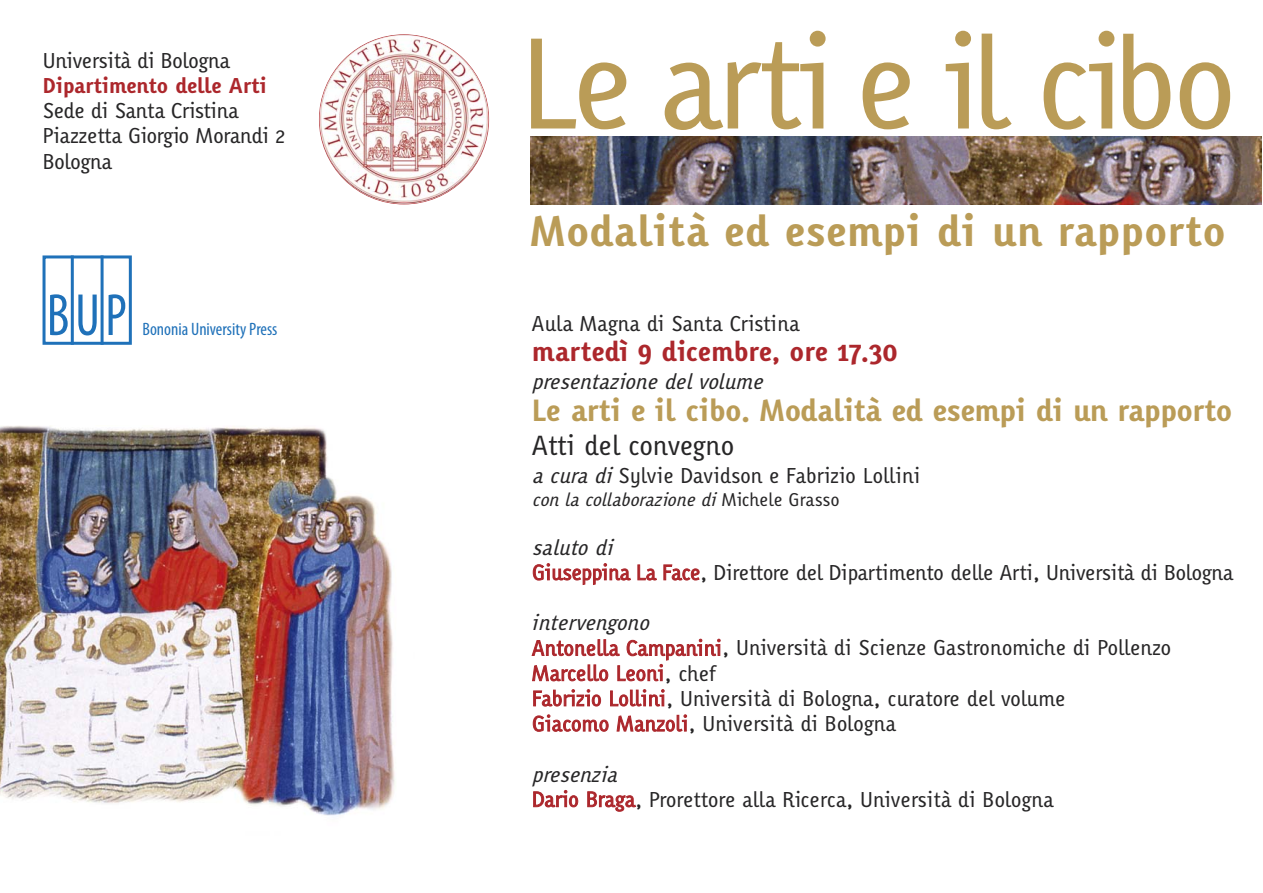
<style>
.page{position:relative;width:1263px;height:893px;background:#fff}
.page>*{position:absolute;margin:0;border:0;box-sizing:border-box;transform-origin:0 0}
.t1{font:126px "Karbid";letter-spacing:-.06em;color:#ba9c57}
.t2{font:condensed 60px "Myriad Pro";color:#1f71b9;scale:.9 1}
.t3{font:700 42px "Karbid";color:#ba9c57}
.t4{font:700 30px "Karbid";letter-spacing:-.025em;color:#ba9c57}
.t5{font:700 27px "Karbid";letter-spacing:-.03em;color:#ac272c}
.t6{font:27px "Karbid";letter-spacing:-.015em;color:#272627}
.t7{font:21px/25.2px "Karbid";letter-spacing:-.025em;color:#272627}
.t8{font:italic 21px "Karbid";color:#272627}
.t9{font:700 21px "Karbid";letter-spacing:-.025em;color:#ac272c}
.t10{font:italic 18px "Karbid";color:#272627}
.t11{font:condensed 18px "Myriad Pro";color:#1f71b9}
.s1{font-style:italic}
.s2{font-style:normal}
.s3{color:#ac272c}
</style>
<div class="page">
<img style="left:0;top:425px;width:395px;height:391px">
<img style="left:530px;top:136px;width:732px;height:68px">
<img style="left:320px;top:35px;width:168px;height:169px">
<div style="left:43px;top:255px;width:89px;height:90px;border:3px solid #1f71b9"></div>
<hr style="left:71px;top:255px;width:3px;height:90px;background:#1f71b9">
<hr style="left:101px;top:255px;width:3px;height:90px;background:#1f71b9">
<p class="t7" style="left:43px;top:47px;width:189px">Università di Bologna</p>
<p class="t9" style="left:43px;top:72px;width:226px">Dipartimento delle Arti</p>
<p class="t7" style="left:43px;top:97px;width:245px">Sede di Santa Cristina<br>Piazzetta Giorgio Morandi 2<br>Bologna</p>
<h2 class="t2" style="left:47px;top:290px;width:90px">BUP</h2>
<p class="t11" style="left:142px;top:321px;width:137px">Bononia University Press</p>
<h1 class="t1" style="left:519px;top:4px;width:722px">Le arti e il cibo</h1>
<h3 class="t3" style="left:529px;top:204px;width:698px">Modalità ed esempi di un rapporto</h3>
<p class="t7" style="left:531px;top:311px;width:269px">Aula Magna di Santa Cristina</p>
<p class="t5" style="left:531px;top:334px;width:368px">martedì 9 dicembre, ore 17.30</p>
<p class="t8" style="left:531px;top:368px;width:239px">presentazionedelvolume</p>
<h3 class="t4" style="left:531px;top:391px;width:702px">Le arti e il cibo. Modalità ed esempi di un rapporto</h3>
<p class="t6" style="left:531px;top:428px;width:205px">Atti del convegno</p>
<p class="t7" style="left:531px;top:462px;width:390px"><span class="s1">acuradi</span>Sylvie Davidson e Fabrizio Lollini</p>
<p class="t10" style="left:531px;top:488px;width:310px">conlacollaborazionedi<span class="s2">M i c h e l e G ra s s o</span></p>
<p class="t7" style="left:531px;top:534px;width:703px"><span class="s1">salutodi<br></span><span class="s3">Giuseppina La Face</span>, Direttore del Dipartimento delle Arti, Università di Bologna</p>
<p class="t7" style="left:531px;top:609px;width:642px"><span class="s1">intervengono<br></span><span class="s3">Antonella Campanini</span>, Università di Scienze Gastronomiche di Pollenzo <span class="s3">Marcello Leoni</span>, chef<br><span class="s3">Fabrizio Lollini</span>, Università di Bologna, curatore del volume<br><span class="s3">Giacomo Manzoli</span>, Università di Bologna</p>
<p class="t7" style="left:531px;top:761px;width:523px"><span class="s1">presenzia<br></span><span class="s3">Dario Braga</span>, Prorettore alla Ricerca, Università di Bologna</p>
</div>
